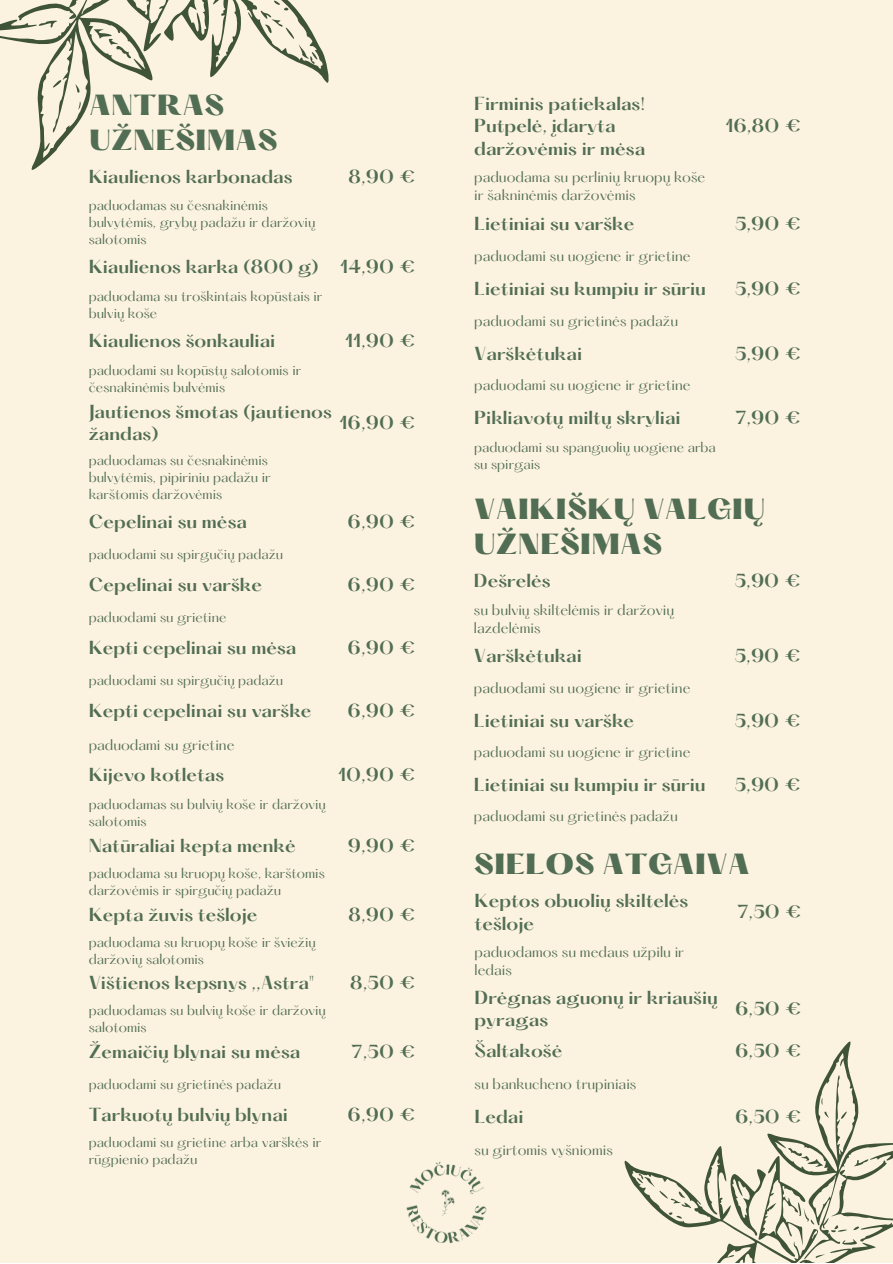
<style>
.page{position:relative;width:893px;height:1264px;background:#fff}
.page>*{position:absolute;margin:0;border:0;box-sizing:border-box;transform-origin:0 0}
.t1{font:900 25.5px/34.8px "Hatton";color:#516d54}
.t2{font:600 16.5px/22.5px "Hatton";color:#516d54}
.t3{font:13.5px/18px "Hatton";color:#516d54}
.t4{font:12.75px/17px "Hatton";color:#516d54}
</style>
<div class="page">
<div style="left:0;top:0;width:892px;height:1262px;background:#fbf2e0"></div>
<svg style="left:624px;top:1041px;width:268px;height:221px"></svg>
<svg style="left:0;top:0;width:329px;height:170px"></svg>
<img style="left:406px;top:1161px;width:81px;height:83px">
<p class="t1" style="left:89px;top:90px;width:190px">ANTRAS<br>UŽNEŠIMAS</p>
<p class="t2" style="left:89px;top:167px;width:205px">Kiaulienos karbonadas</p>
<p class="t2" style="left:348px;top:167px;width:69px">8,90 €</p>
<p class="t4" style="left:89px;top:198px;width:228px">paduodamas su česnakinėmis bulvytėmis, grybų padažu ir daržovių salotomis</p>
<p class="t2" style="left:89px;top:257px;width:232px">Kiaulienos karka (800 g)</p>
<p class="t2" style="left:340px;top:257px;width:77px">14,90 €</p>
<p class="t4" style="left:89px;top:289px;width:235px">paduodama su troškintais kopūstais ir bulvių koše</p>
<p class="t2" style="left:89px;top:331px;width:188px">Kiaulienos šonkauliai</p>
<p class="t2" style="left:345px;top:331px;width:72px">11,90 €</p>
<p class="t4" style="left:89px;top:363px;width:214px">paduodami su kopūstų salotomis ir česnakinėmis bulvėmis</p>
<p class="t2" style="left:89px;top:402px;width:244px">Jautienos šmotas (jautienos žandas)</p>
<p class="t2" style="left:339px;top:413px;width:77px">16,90 €</p>
<p class="t4" style="left:89px;top:453px;width:183px">paduodamas su česnakinėmis bulvytėmis, pipiriniu padažu ir karštomis daržovėmis</p>
<p class="t2" style="left:89px;top:512px;width:160px">Cepelinai su mėsa</p>
<p class="t2" style="left:347px;top:512px;width:69px">6,90 €</p>
<p class="t4" style="left:89px;top:547px;width:196px">paduodami su spirgučių padažu</p>
<p class="t2" style="left:89px;top:575px;width:175px">Cepelinai su varške</p>
<p class="t2" style="left:347px;top:575px;width:69px">6,90 €</p>
<p class="t4" style="left:89px;top:610px;width:139px">paduodami su grietine</p>
<p class="t2" style="left:89px;top:638px;width:209px">Kepti cepelinai su mėsa</p>
<p class="t2" style="left:347px;top:638px;width:69px">6,90 €</p>
<p class="t4" style="left:89px;top:673px;width:196px">paduodami su spirgučių padažu</p>
<p class="t2" style="left:89px;top:700px;width:224px">Kepti cepelinai su varške</p>
<p class="t2" style="left:347px;top:700px;width:69px">6,90 €</p>
<p class="t3" style="left:89px;top:737px;width:147px">paduodami su grietine</p>
<p class="t2" style="left:89px;top:765px;width:137px">Kijevo kotletas</p>
<p class="t2" style="left:338px;top:765px;width:79px">10,90 €</p>
<p class="t4" style="left:89px;top:797px;width:238px">paduodamas su bulvių koše ir daržovių salotomis</p>
<p class="t2" style="left:89px;top:836px;width:208px">Natūraliai kepta menkė</p>
<p class="t2" style="left:348px;top:836px;width:69px">9,90 €</p>
<p class="t4" style="left:89px;top:866px;width:237px">paduodama su kruopų koše, karštomis daržovėmis ir spirgučių padažu</p>
<p class="t2" style="left:89px;top:904px;width:170px">Kepta žuvis tešloje</p>
<p class="t2" style="left:348px;top:904px;width:69px">8,90 €</p>
<p class="t4" style="left:89px;top:934px;width:228px">paduodama su kruopų koše ir šviežių daržovių salotomis</p>
<p class="t2" style="left:89px;top:973px;width:227px">Vištienos kepsnys ,,Astra"</p>
<p class="t2" style="left:350px;top:973px;width:67px">8,50 €</p>
<p class="t4" style="left:89px;top:1003px;width:238px">paduodamas su bulvių koše ir daržovių salotomis</p>
<p class="t2" style="left:89px;top:1042px;width:213px">Žemaičių blynai su mėsa</p>
<p class="t2" style="left:351px;top:1042px;width:65px">7,50 €</p>
<p class="t4" style="left:89px;top:1077px;width:194px">paduodami su grietinės padažu</p>
<p class="t2" style="left:89px;top:1104px;width:201px">Tarkuotų bulvių blynai</p>
<p class="t2" style="left:347px;top:1104px;width:69px">6,90 €</p>
<p class="t4" style="left:89px;top:1134px;width:234px">paduodami su grietine arba varškės ir rūgpienio padažu</p>
<p class="t2" style="left:474px;top:94px;width:172px">Firminis patiekalas!<br>Putpelė, įdaryta daržovėmis ir mėsa</p>
<p class="t2" style="left:725px;top:117px;width:77px">16,80 €</p>
<p class="t3" style="left:474px;top:169px;width:233px">paduodama su perlinių kruopų koše ir šakninėmis daržovėmis</p>
<p class="t2" style="left:474px;top:214px;width:162px">Lietiniai su varške</p>
<p class="t2" style="left:735px;top:214px;width:68px">5,90 €</p>
<p class="t3" style="left:474px;top:248px;width:218px">paduodami su uogiene ir grietine</p>
<p class="t2" style="left:474px;top:279px;width:233px">Lietiniai su kumpiu ir sūriu</p>
<p class="t2" style="left:735px;top:279px;width:68px">5,90 €</p>
<p class="t3" style="left:474px;top:313px;width:205px">paduodami su grietinės padažu</p>
<p class="t2" style="left:474px;top:344px;width:109px">Varškėtukai</p>
<p class="t2" style="left:735px;top:344px;width:68px">5,90 €</p>
<p class="t3" style="left:474px;top:377px;width:218px">paduodami su uogiene ir grietine</p>
<p class="t2" style="left:474px;top:408px;width:208px">Pikliavotų miltų skryliai</p>
<p class="t2" style="left:735px;top:408px;width:67px">7,90 €</p>
<p class="t4" style="left:474px;top:440px;width:243px">paduodami su spanguolių uogiene arba su spirgais</p>
<p class="t1" style="left:474px;top:494px;width:293px">VAIKIŠKŲ VALGIŲ<br>UŽNEŠIMAS</p>
<p class="t2" style="left:474px;top:571px;width:78px">Dešrelės</p>
<p class="t2" style="left:734px;top:571px;width:68px">5,90 €</p>
<p class="t3" style="left:474px;top:602px;width:202px">su bulvių skiltelėmis ir daržovių lazdelėmis</p>
<p class="t2" style="left:474px;top:646px;width:109px">Varškėtukai</p>
<p class="t2" style="left:734px;top:646px;width:68px">5,90 €</p>
<p class="t3" style="left:474px;top:680px;width:218px">paduodami su uogiene ir grietine</p>
<p class="t2" style="left:474px;top:710px;width:162px">Lietiniai su varške</p>
<p class="t2" style="left:734px;top:710px;width:68px">5,90 €</p>
<p class="t3" style="left:474px;top:744px;width:218px">paduodami su uogiene ir grietine</p>
<p class="t2" style="left:474px;top:774px;width:233px">Lietiniai su kumpiu ir sūriu</p>
<p class="t2" style="left:734px;top:774px;width:68px">5,90 €</p>
<p class="t3" style="left:474px;top:808px;width:205px">paduodami su grietinės padažu</p>
<p class="t1" style="left:474px;top:849px;width:278px">SIELOS ATGAIVA</p>
<p class="t2" style="left:474px;top:891px;width:215px">Keptos obuolių skiltelės tešloje</p>
<p class="t2" style="left:737px;top:902px;width:65px">7,50 €</p>
<p class="t3" style="left:474px;top:943px;width:211px">paduodamos su medaus užpilu ir ledais</p>
<p class="t2" style="left:474px;top:987px;width:245px">Drėgnas aguonų ir kriaušių pyragas</p>
<p class="t2" style="left:735px;top:999px;width:68px">6,50 €</p>
<p class="t2" style="left:474px;top:1040px;width:89px">Šaltakošė</p>
<p class="t2" style="left:735px;top:1040px;width:68px">6,50 €</p>
<p class="t3" style="left:474px;top:1076px;width:163px">su bankucheno trupiniais</p>
<p class="t2" style="left:474px;top:1106px;width:51px">Ledai</p>
<p class="t2" style="left:735px;top:1106px;width:68px">6,50 €</p>
<p class="t3" style="left:474px;top:1142px;width:140px">su girtomis vyšniomis</p>
</div>
